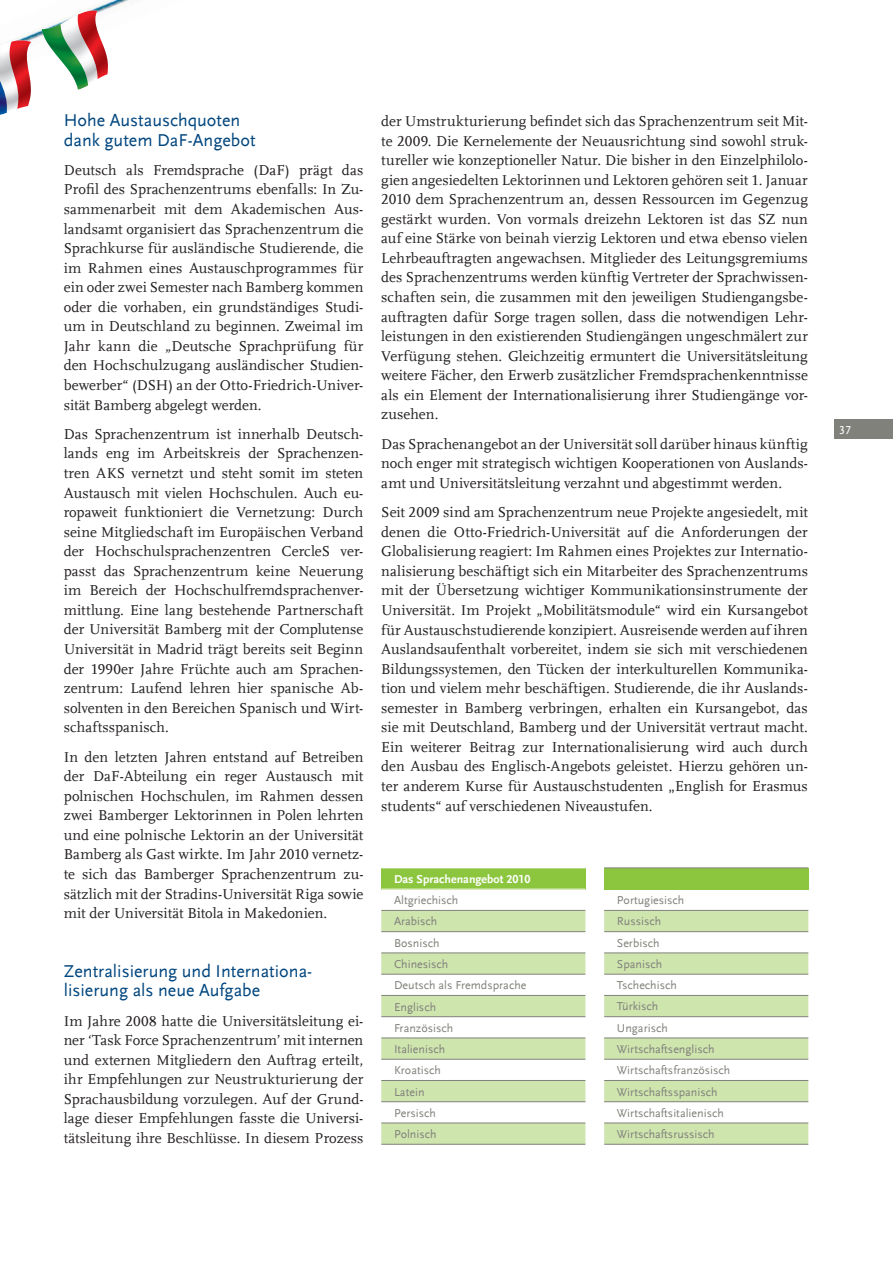
<style>
.page{position:relative;width:893px;height:1263px;background:#fff}
.page>*{position:absolute;margin:0;border:0;box-sizing:border-box;transform-origin:0 0}
.t1{font:18px/19.5px "UB Scala Sans";color:#00467f}
.t2{font:15px/19.5px "UB Scala";color:#231f20;text-align:justify}
.t3{font:12px/21.3px "UB Scala Sans";color:#81817c}
.t4{font:700 12px "UB Scala Sans";color:#fff}
.t5{font:12px "UB Scala Sans";color:#fff}
.s1{font-family:"UB Scala Sans"}
</style>
<div class="page">
<div style="left:835px;top:419px;width:58px;height:20px;background:#81817c"></div>
<div style="left:381px;top:868px;width:204px;height:21px;background:#8cc63f"></div>
<svg style="left:381px;top:911px;width:204px;height:233px;fill:#cfe5ae"></svg>
<hr style="left:381px;top:910px;width:204px;height:1px;background:#81817c">
<hr style="left:381px;top:931px;width:204px;height:1px;background:#81817c">
<hr style="left:381px;top:953px;width:204px;height:1px;background:#81817c">
<hr style="left:381px;top:974px;width:204px;height:1px;background:#81817c">
<hr style="left:381px;top:995px;width:204px;height:1px;background:#81817c">
<hr style="left:381px;top:1016px;width:204px;height:1px;background:#81817c">
<hr style="left:381px;top:1038px;width:204px;height:1px;background:#81817c">
<hr style="left:381px;top:1059px;width:204px;height:1px;background:#81817c">
<hr style="left:381px;top:1080px;width:204px;height:1px;background:#81817c">
<hr style="left:381px;top:1101px;width:204px;height:1px;background:#81817c">
<hr style="left:381px;top:868px;width:204px;height:1px;background:#fff">
<hr style="left:381px;top:1123px;width:204px;height:1px;background:#81817c">
<hr style="left:381px;top:1144px;width:204px;height:1px;background:#81817c">
<div style="left:604px;top:868px;width:204px;height:21px;background:#8cc63f"></div>
<svg style="left:604px;top:911px;width:204px;height:233px;fill:#cfe5ae"></svg>
<hr style="left:604px;top:910px;width:204px;height:1px;background:#81817c">
<hr style="left:604px;top:931px;width:204px;height:1px;background:#81817c">
<hr style="left:604px;top:953px;width:204px;height:1px;background:#81817c">
<hr style="left:604px;top:974px;width:204px;height:1px;background:#81817c">
<hr style="left:604px;top:995px;width:204px;height:1px;background:#81817c">
<hr style="left:604px;top:1016px;width:204px;height:1px;background:#81817c">
<hr style="left:604px;top:1038px;width:204px;height:1px;background:#81817c">
<hr style="left:604px;top:1059px;width:204px;height:1px;background:#81817c">
<hr style="left:604px;top:1080px;width:204px;height:1px;background:#81817c">
<hr style="left:604px;top:1101px;width:204px;height:1px;background:#81817c">
<hr style="left:604px;top:1123px;width:204px;height:1px;background:#81817c">
<hr style="left:604px;top:1144px;width:204px;height:1px;background:#81817c">
<hr style="left:604px;top:868px;width:204px;height:1px;background:#81817c">
<img style="left:16px;top:0;width:118px;height:42px">
<svg style="left:42px;top:10px;width:66px;height:80px"></svg>
<svg style="left:0;top:39px;width:31px;height:76px"></svg>
<p class="t1" style="left:64px;top:112px;width:193px">Hohe Austauschquoten dank gutem DaF-Angebot</p>
<p class="t2" style="left:64px;top:162px;width:301px">Deutsch als Fremdsprache (DaF) prägt das Profil des Sprachenzentrums ebenfalls: In Zu&shy;sammenarbeit mit dem Akademischen Aus&shy;landsamt organisiert das Sprachenzentrum die Sprachkurse für ausländische Studierende, die im Rahmen eines Austauschprogrammes für ein oder zwei Semester nach Bamberg kommen oder die vorhaben, ein grundständiges Studi&shy;um in Deutschland zu beginnen. Zweimal im Jahr kann die „Deutsche Sprachprüfung für den Hochschulzugang ausländischer Studien&shy;bewerber“ (DSH) an der Otto-Friedrich-Univer&shy;sität Bamberg abgelegt werden.</p>
<p class="t2" style="left:64px;top:426px;width:301px">Das Sprachenzentrum ist innerhalb Deutsch&shy;lands eng im Arbeitskreis der Sprachenzen&shy;tren AKS vernetzt und steht somit im steten Austausch mit vielen Hochschulen. Auch eu&shy;ropaweit funktioniert die Vernetzung: Durch seine Mitgliedschaft im Europäischen Verband der Hochschulsprachenzentren CercleS ver&shy;passt das Sprachenzentrum keine Neuerung im Bereich der Hochschulfremdsprachenver&shy;mittlung. Eine lang bestehende Partnerschaft der Universität Bamberg mit der Complutense Universität in Madrid trägt bereits seit Beginn der 1990er Jahre Früchte auch am Sprachen&shy;zentrum: Laufend lehren hier spanische Ab&shy;solventen in den Bereichen Spanisch und Wirt&shy;schaftsspanisch.</p>
<p class="t2" style="left:64px;top:748px;width:301px">In den letzten Jahren entstand auf Betreiben der DaF-Abteilung ein reger Austausch mit polnischen Hochschulen, im Rahmen dessen zwei Bamberger Lektorinnen in Polen lehrten und eine polnische Lektorin an der Universität Bamberg als Gast wirkte. Im Jahr 2010 vernetz&shy;te sich das Bamberger Sprachenzentrum zu&shy;sätzlich mit der Stradins-Universität Riga sowie mit der Universität Bitola in Makedonien.</p>
<p class="t1" style="left:64px;top:963px;width:250px">Zentralisierung und Internationa&shy;lisierung als neue Aufgabe</p>
<p class="t2" style="left:64px;top:1012px;width:301px">Im Jahre 2008 hatte die Universitätsleitung ei&shy;ner ‘Task Force Sprachenzentrum’ mit internen und externen Mitgliedern den Auftrag erteilt, ihr Empfehlungen zur Neustrukturierung der Sprachausbildung vorzulegen. Auf der Grund&shy;lage dieser Empfehlungen fasste die Universi&shy;tätsleitung ihre Beschlüsse. In diesem Prozess</p>
<p class="t2" style="left:381px;top:113px;width:428px">der Umstrukturierung befindet sich das Sprachenzentrum seit Mit&shy;te 2009. Die Kernelemente der Neuausrichtung sind sowohl struk&shy;tureller wie konzeptioneller Natur. Die bisher in den Einzelphilolo&shy;gien angesiedelten Lektorinnen und Lektoren gehören seit 1. Januar 2010 dem Sprachenzentrum an, dessen Ressourcen im Gegenzug gestärkt wurden. Von vormals dreizehn Lektoren ist das SZ nun auf eine Stärke von beinah vierzig Lektoren und etwa ebenso vielen Lehrbeauftragten angewachsen. Mitglieder des Leitungsgremiums des Sprachenzentrums werden künftig Vertreter der Sprachwissen&shy;schaften sein, die zusammen mit den jeweiligen Studiengangsbe&shy;auftragten dafür Sorge tragen sollen, dass die notwendigen Lehr&shy;leistungen in den existierenden Studiengängen ungeschmälert zur Verfügung stehen. Gleichzeitig ermuntert die Universitätsleitung weitere Fächer, den Erwerb zusätzlicher Fremdsprachenkenntnisse als ein Element der Internationalisierung ihrer Studiengänge vor&shy;zusehen.</p>
<p class="t2" style="left:381px;top:435px;width:428px">Das Sprachenangebot an der Universität soll darüber hinaus künftig noch enger mit strategisch wichtigen Kooperationen von Auslands&shy;amt und Universitätsleitung verzahnt und abgestimmt werden.</p>
<p class="t2" style="left:381px;top:504px;width:428px">Seit 2009 sind am Sprachenzentrum neue Projekte angesiedelt, mit denen die Otto-Friedrich-Universität auf die Anforderungen der Globalisierung reagiert: Im Rahmen eines Projektes zur Internatio&shy;nalisierung beschäftigt sich ein Mitarbeiter des Sprachenzentrums mit der Übersetzung wichtiger Kommunikationsinstrumente der Universität. Im Projekt „Mobilitätsmodule“ wird ein Kursangebot für Austauschstudierende konzipiert. Ausreisende werden auf ihren Auslandsaufenthalt vorbereitet, indem sie sich mit verschiedenen Bildungssystemen, den Tücken der interkulturellen Kommunika&shy;tion und vielem mehr beschäftigen. Studierende, die ihr Auslands&shy;semester in Bamberg verbringen, erhalten ein Kursangebot, das sie mit Deutschland, Bamberg und der Universität vertraut macht.<br>Ein weiterer Beitrag zur Internationalisierung wird auch durch den Ausbau des Englisch-Angebots geleistet. Hierzu gehören un&shy;ter anderem Kurse für Austauschstudenten <span class="s1">„</span>English for Erasmus students“ auf verschiedenen Niveaustufen.</p>
<p class="t4" style="left:394px;top:874px;width:138px">Das Sprachenangebot 2010</p>
<p class="t3" style="left:394px;top:891px;width:134px">Altgriechisch<br>Arabisch<br>Bosnisch<br>Chinesisch<br>Deutsch als Fremdsprache<br>Englisch<br>Französisch<br>Italienisch<br>Kroatisch<br>Latein<br>Persisch<br>Polnisch</p>
<p class="t3" style="left:617px;top:891px;width:115px">Portugiesisch<br>Russisch<br>Serbisch<br>Spanisch<br>Tschechisch<br>Türkisch<br>Ungarisch<br>Wirtschaftsenglisch<br>Wirtschaftsfranzösisch<br>Wirtschaftsspanisch<br>Wirtschaftsitalienisch<br>Wirtschaftsrussisch</p>
<p class="t5" style="left:839px;top:425px;width:13px">37</p>
</div>
